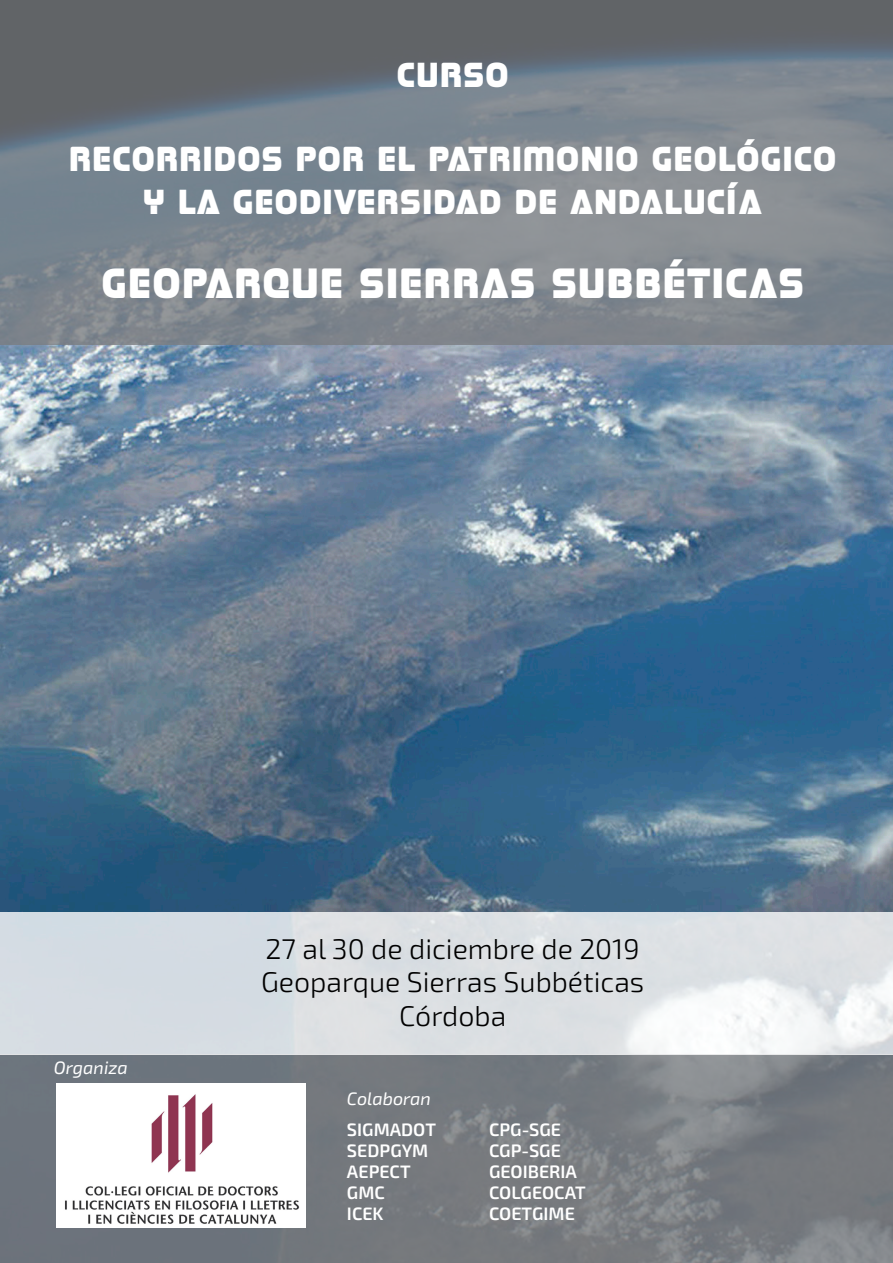
<style>
.page{position:relative;width:893px;height:1263px;background:#fff}
.page>*{position:absolute;margin:0;border:0;box-sizing:border-box;transform-origin:0 0}
.Encabezado_izquierdo{font:42px "Stormfaze";color:#fff}
.Encabezado_izquierdo-2{font:34.5px "Stormfaze";color:#fff}
.Encabezado_izquierdo-3{font:300 28.5px "Exo 2";color:#000}
.Cuerpo_3{font:600 18px/21px "Exo 2";color:#fff}
.Encabezado_izquierdo-4{font:italic 18px "Exo 2";color:#fff}
</style>
<div class="page">
<img style="left:0;top:344px;width:893px;height:568px">
<svg style="left:0;top:0;width:893px;height:344px;background:#787f87"></svg>
<div style="left:0;top:1054px;width:893px;height:209px;background:#7a7d81"></div>
<svg style="left:0;top:912px;width:893px;height:142px;background:#dce1e5"></svg>
<img style="left:56px;top:1084px;width:249px;height:144px">
<p class="Encabezado_izquierdo-2" style="left:396px;top:55px;width:114px">CURSO</p>
<p class="Encabezado_izquierdo-2" style="left:69px;top:139px;width:770px">RECORRIDOS POR EL PATRIMONIO GEOLÓGICO</p>
<p class="Encabezado_izquierdo-2" style="left:143px;top:182px;width:621px">Y LA GEODIVERSIDAD DE ANDALUCÍA</p>
<p class="Encabezado_izquierdo" style="left:101px;top:259px;width:705px">GEOPARQUE SIERRAS SUBBÉTICAS</p>
<p class="Encabezado_izquierdo-4" style="left:54px;top:1057px;width:75px">Organiza</p>
<p class="Encabezado_izquierdo-3" style="left:266px;top:933px;width:376px">27 al 30 de diciembre de 2019</p>
<p class="Encabezado_izquierdo-3" style="left:261px;top:966px;width:385px">Geoparque Sierras Subbéticas</p>
<p class="Encabezado_izquierdo-3" style="left:399px;top:999px;width:109px">Córdoba</p>
<p class="Encabezado_izquierdo-4" style="left:347px;top:1088px;width:86px">Colaboran</p>
<p class="Cuerpo_3" style="left:347px;top:1120px;width:90px">SIGMADOT</p>
<p class="Cuerpo_3" style="left:347px;top:1141px;width:83px">SEDPGYM</p>
<p class="Cuerpo_3" style="left:347px;top:1162px;width:65px">AEPECT</p>
<p class="Cuerpo_3" style="left:347px;top:1183px;width:39px">GMC</p>
<p class="Cuerpo_3" style="left:347px;top:1204px;width:38px">ICEK</p>
<p class="Cuerpo_3" style="left:489px;top:1120px;width:74px">CPG-SGE</p>
<p class="Cuerpo_3" style="left:489px;top:1141px;width:73px">CGP-SGE</p>
<p class="Cuerpo_3" style="left:489px;top:1162px;width:98px">GEOIBERIA<br>COLGEOCAT<br>COETGIME</p>
</div>
